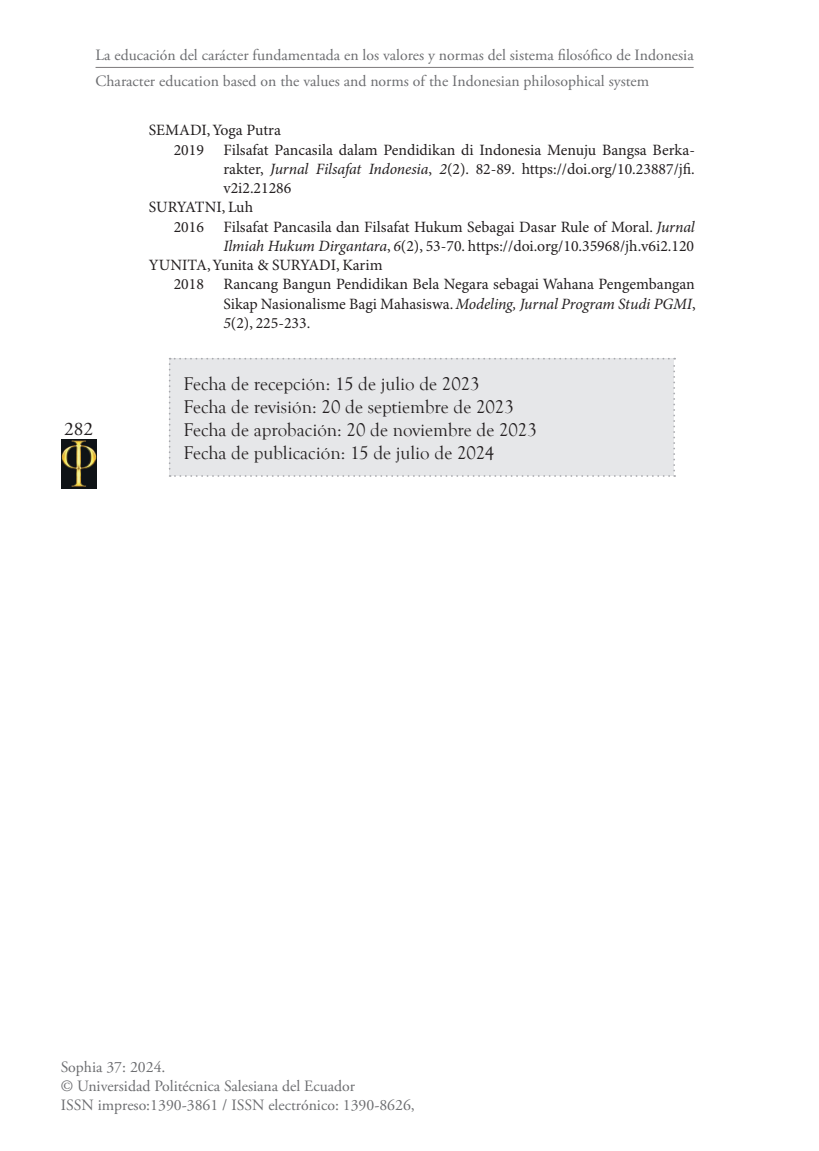
<style>
.page{position:relative;width:819px;height:1151px;background:#fff}
.page>*{position:absolute;margin:0;border:0;box-sizing:border-box;transform-origin:0 0}
.t1{font:19.25px "Adobe Garamond Pro";color:#231f20}
.t2{font:18.9px/23.1px "Goudy Old Style T";color:#231f20}
.t3{font:15.75px "Minion Pro";color:#231f20}
.t4{font:15.75px/19.2px "Adobe Garamond Pro";color:#6c6d70}
.t5{font:15.75px "Minion Pro";letter-spacing:-.02em;color:#231f20}
.s1{font-style:italic}
</style>
<div class="page">
<hr style="left:95px;top:67px;width:598px;height:1px;background:#231f20">
<img style="left:62px;top:440px;width:34px;height:49px">
<div style="left:169px;top:358px;width:506px;height:119px;background:#e6e7e9"></div>
<p class="t4" style="left:95px;top:43px;width:599px;line-height:25.7px">La educación del carácter fundamentada en los valores y normas del sistema filosófico de Indonesia<br>Character education based on the values and norms of the Indonesian philosophical system</p>
<p class="t3" style="left:149px;top:121px;width:134px">SEMADI, Yoga Putra</p>
<p class="t3" style="left:174px;top:140px;width:522px">2019 Filsafat Pancasila dalam Pendidikan di Indonesia Menuju Bangsa Berka-</p>
<p class="t3" style="left:223px;top:160px;width:473px">rakter, <span class="s1">Jurnal Filsafat Indonesia</span>, <span class="s1">2</span>(2). 82-89. https://doi.org/10.23887/jfi.</p>
<p class="t3" style="left:223px;top:179px;width:70px">v2i2.21286</p>
<p class="t5" style="left:149px;top:198px;width:106px">SURYATNI, Luh</p>
<p class="t3" style="left:174px;top:217px;width:522px">2016 Filsafat Pancasila dan Filsafat Hukum Sebagai Dasar Rule of Moral. <span class="s1">Jurnal</span></p>
<p class="t3" style="left:223px;top:237px;width:472px"><span class="s1">Ilmiah Hukum Dirgantara</span>, <span class="s1">6</span>(2), 53-70. https://doi.org/10.35968/jh.v6i2.120</p>
<p class="t3" style="left:149px;top:256px;width:235px">YUNITA, Yunita &amp; SURYADI, Karim</p>
<p class="t3" style="left:174px;top:275px;width:522px">2018 Rancang Bangun Pendidikan Bela Negara sebagai Wahana Pengembangan</p>
<p class="t3" style="left:223px;top:294px;width:474px">Sikap Nasionalisme Bagi Mahasiswa. <span class="s1">Modeling, Jurnal Program Studi PGMI</span>,</p>
<p class="t3" style="left:223px;top:313px;width:88px"><span class="s1">5</span>(2), 225-233.</p>
<p class="t1" style="left:64px;top:418px;width:30px">282</p>
<p class="t2" style="left:184px;top:372px;width:355px">Fecha de recepción: 15 de julio de 2023<br>Fecha de revisión: 20 de septiembre de 2023<br>Fecha de aprobación: 20 de noviembre de 2023<br>Fecha de publicación: 15 de julio de 2024</p>
<p class="t4" style="left:61px;top:1058px;width:355px">Sophia 37: 2024.<br>© Universidad Politécnica Salesiana del Ecuador<br>ISSN impreso:1390-3861 / ISSN electrónico: 1390-8626,</p>
</div>
